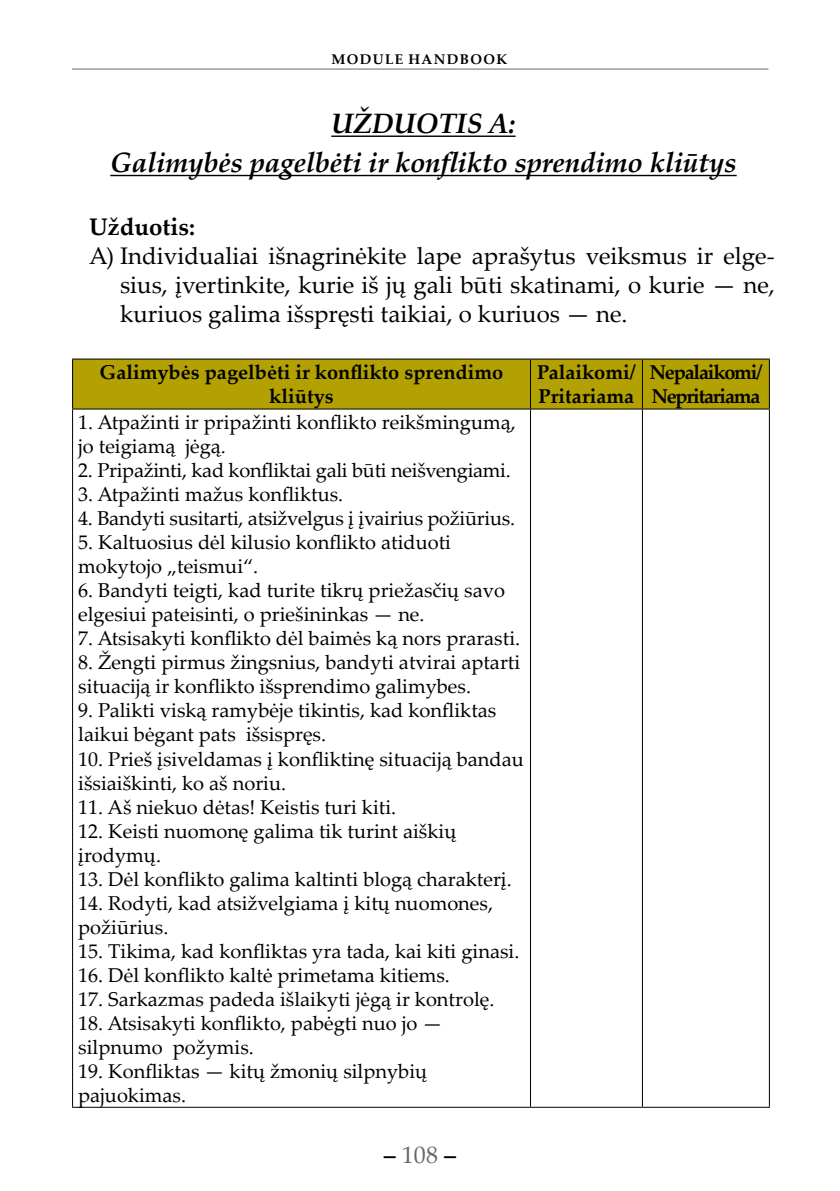
<style>
.page{position:relative;width:840px;height:1191px;background:#fff}
.page>*{position:absolute;margin:0;border:0;box-sizing:border-box;transform-origin:0 0}
.t1{font:italic 700 28px/39.2px "Palatino Linotype";letter-spacing:-.01em;color:#000;text-align:center}
.t2{font:24px/28.8px "Palatino Linotype";color:#000;text-align:justify}
.t3{font:700 24px "Palatino Linotype";color:#000}
.t4{font:24px "Palatino Linotype";color:#68676c}
.t5{font:20px/24px "Palatino Linotype";color:#000}
.t6{font:700 20px/24px "Palatino Linotype";color:#000;text-align:center}
.t7{font:700 20px/24px "Palatino Linotype";letter-spacing:-.06em;color:#000}
.t8{font:700 14px "Palatino Linotype";letter-spacing:.1em;color:#000}
.s1{font-weight:700;color:#000}
</style>
<div class="page">
<hr style="left:72px;top:69px;width:696px;height:1px;background:#68676c">
<hr style="left:331px;top:135px;width:184px;height:2px;background:#000">
<hr style="left:110px;top:175px;width:626px;height:1px;background:#000">
<div style="left:73px;top:359px;width:695px;height:49px;background:#b2a100"></div>
<hr style="left:72px;top:358px;width:458px;height:1px;background:#000">
<hr style="left:72px;top:359px;width:1px;height:49px;background:#000">
<hr style="left:530px;top:358px;width:112px;height:1px;background:#000">
<hr style="left:529px;top:359px;width:1px;height:49px;background:#000">
<hr style="left:642px;top:358px;width:127px;height:1px;background:#000">
<hr style="left:641px;top:359px;width:1px;height:49px;background:#000">
<hr style="left:768px;top:359px;width:1px;height:49px;background:#000">
<hr style="left:72px;top:408px;width:458px;height:1px;background:#000">
<hr style="left:72px;top:409px;width:1px;height:697px;background:#000">
<hr style="left:530px;top:408px;width:112px;height:1px;background:#000">
<hr style="left:529px;top:409px;width:1px;height:697px;background:#000">
<hr style="left:642px;top:408px;width:127px;height:1px;background:#000">
<hr style="left:641px;top:409px;width:1px;height:697px;background:#000">
<hr style="left:768px;top:409px;width:1px;height:697px;background:#000">
<hr style="left:72px;top:1106px;width:458px;height:1px;background:#000">
<hr style="left:530px;top:1106px;width:112px;height:1px;background:#000">
<hr style="left:642px;top:1106px;width:127px;height:1px;background:#000">
<p class="t8" style="left:331px;top:50px;width:177px">MODULE HANDBOOK</p>
<h1 class="t1" style="left:110px;top:102px;width:627px">UŽDUOTIS A:<br>Galimybės pagelbėti ir konflikto sprendimo kliūtys</h1>
<p class="t3" style="left:89px;top:210px;width:107px">Užduotis:</p>
<p class="t2" style="left:120px;top:241px;width:656px;text-indent:-31px">A) Individualiai išnagrinėkite lape aprašytus veiksmus ir elge&shy;sius, įvertinkite, kurie iš jų gali būti skatinami, o kurie — ne, kuriuos galima išspręsti taikiai, o kuriuos — ne.</p>
<p class="t6" style="left:100px;top:360px;width:405px">Galimybės pagelbėti ir konflikto sprendimo kliūtys</p>
<p class="t6" style="left:537px;top:360px;width:100px;text-align:left">Palaikomi/<br>Pritariama</p>
<p class="t7" style="left:649px;top:360px;width:114px">Nepalaikomi/<br>Nepritariama</p>
<p class="t5" style="left:78px;top:410px;width:439px">1. Atpažinti ir pripažinti konflikto reikšmingumą, jo teigiamą jėgą.</p>
<p class="t5" style="left:78px;top:458px;width:434px">2. Pripažinti, kad konfliktai gali būti neišvengiami.</p>
<p class="t5" style="left:78px;top:482px;width:266px">3. Atpažinti mažus konfliktus.</p>
<p class="t5" style="left:78px;top:506px;width:438px">4. Bandyti susitarti, atsižvelgus į įvairius požiūrius.</p>
<p class="t5" style="left:78px;top:530px;width:374px">5. Kaltuosius dėl kilusio konflikto atiduoti mokytojo „teismui“.</p>
<p class="t5" style="left:78px;top:578px;width:428px">6. Bandyti teigti, kad turite tikrų priežasčių savo elgesiui pateisinti, o priešininkas — ne.</p>
<p class="t5" style="left:78px;top:626px;width:443px">7. Atsisakyti konflikto dėl baimės ką nors prarasti.</p>
<p class="t5" style="left:78px;top:650px;width:443px">8. Žengti pirmus žingsnius, bandyti atvirai aptarti situaciją ir konflikto išsprendimo galimybes.</p>
<p class="t5" style="left:78px;top:698px;width:419px">9. Palikti viską ramybėje tikintis, kad konfliktas laikui bėgant pats išsispręs.</p>
<p class="t5" style="left:78px;top:746px;width:447px">10. Prieš įsiveldamas į konfliktinę situaciją bandau išsiaiškinti, ko aš noriu.</p>
<p class="t5" style="left:78px;top:794px;width:319px">11. Aš niekuo dėtas! Keistis turi kiti.</p>
<p class="t5" style="left:78px;top:818px;width:379px">12. Keisti nuomonę galima tik turint aiškių įrodymų.</p>
<p class="t5" style="left:78px;top:866px;width:435px">13. Dėl konflikto galima kaltinti blogą charakterį.</p>
<p class="t5" style="left:78px;top:890px;width:416px">14. Rodyti, kad atsižvelgiama į kitų nuomones, požiūrius.</p>
<p class="t5" style="left:78px;top:938px;width:442px">15. Tikima, kad konfliktas yra tada, kai kiti ginasi.</p>
<p class="t5" style="left:78px;top:962px;width:373px">16. Dėl konflikto kaltė primetama kitiems.</p>
<p class="t5" style="left:78px;top:986px;width:417px">17. Sarkazmas padeda išlaikyti jėgą ir kontrolę.</p>
<p class="t5" style="left:78px;top:1010px;width:365px">18. Atsisakyti konflikto, pabėgti nuo jo — silpnumo požymis.</p>
<p class="t5" style="left:78px;top:1058px;width:350px">19. Konfliktas — kitų žmonių silpnybių pajuokimas.</p>
<p class="t4" style="left:384px;top:1138px;width:73px"><span class="s1">–</span> 108 <span class="s1">–</span></p>
</div>
